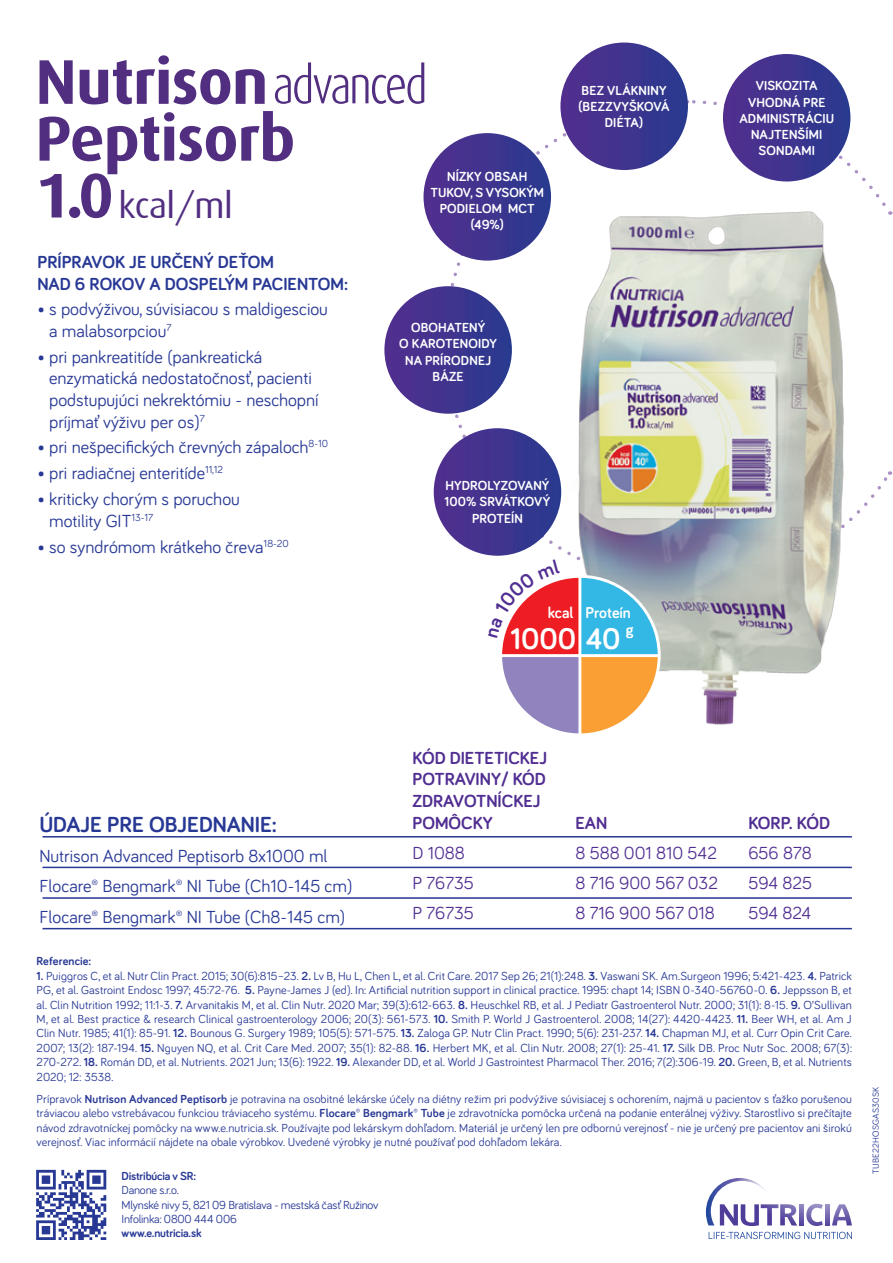
<style>
.page{position:relative;width:893px;height:1263px;background:#fff}
.page>*{position:absolute;margin:0;border:0;box-sizing:border-box;transform-origin:0 0}
.t1{font:700 63.15px/56.8px "Dax";letter-spacing:-.015em;color:#522e81}
.t2{font:36px "Dax";letter-spacing:-.015em;color:#522e81}
.t3{font:700 30.75px "Bariol";color:#fff}
.t4{font:700 22.5px "Bariol";color:#273895}
.t5{font:18px/21.6px "Bariol";color:#273895}
.t6{font:18px "Bariol";color:#502e92}
.t7{font:700 18px/21.6px "Bariol";color:#502e92}
.t8{font:700 18px/21.6px "Bariol";color:#273895}
.t9{font:700 16.2px "Bariol";color:#fff}
._000_headers{font:700 13.5px/16.2px "Bariol";letter-spacing:.01em;color:#fff;text-align:center}
._004_refs{font:12px/14.4px "Bariol";letter-spacing:.005em;color:#273895;text-align:justify}
._004_refs-2{font:12px/14.4px "Bariol";letter-spacing:-.015em;color:#273895}
._004_refs-3{font:700 12px/14.4px "Bariol";letter-spacing:-.01em;color:#273895}
._004_refs-4{font:700 12px "Bariol";letter-spacing:.01em;color:#273895}
._004_refs-5{font:9px "Bariol";letter-spacing:.02em;color:#273895}
.s1{font-weight:700;font-size:63.15px}
.s2{font-weight:700}
.s3{font-weight:400}
</style>
<div class="page">
<svg style="left:275px;top:62px;width:149px;height:42px"></svg>
<svg style="left:825px;top:1204px;width:5px;height:21px"></svg>
<svg style="left:832px;top:1204px;width:20px;height:21px"></svg>
<svg style="left:806px;top:1204px;width:17px;height:22px"></svg>
<svg style="left:799px;top:1204px;width:5px;height:21px"></svg>
<svg style="left:709px;top:1232px;width:143px;height:7px"></svg>
<svg style="left:706px;top:1178px;width:91px;height:48px"></svg>
<svg style="left:447px;top:133px;width:233px;height:208px"></svg>
<svg style="left:686px;top:98px;width:205px;height:117px"></svg>
<img style="left:566px;top:198px;width:291px;height:527px">
<div style="left:434px;top:428px;width:127px;height:128px;background:linear-gradient(to right,#542f8f,#2a3b8f);border-radius:64px"></div>
<div style="left:423px;top:133px;width:128px;height:128px;background:linear-gradient(to right,#583491,#29398e);border-radius:64px"></div>
<div style="left:723px;top:54px;width:127px;height:127px;background:linear-gradient(to right,#542f8f,#283a8e);border-radius:64px"></div>
<div style="left:384px;top:286px;width:128px;height:128px;background:linear-gradient(to right,#573290,#2a3b8f);border-radius:64px"></div>
<div style="left:560px;top:43px;width:128px;height:127px;background:linear-gradient(to right,#563190,#293a8e);border-radius:64px"></div>
<hr style="left:43px;top:836px;width:809px;height:1px;background:#273895">
<hr style="left:43px;top:867px;width:809px;height:1px;background:#273895">
<hr style="left:43px;top:897px;width:809px;height:2px;background:#273895">
<hr style="left:43px;top:928px;width:809px;height:1px;background:#273895">
<svg style="left:36px;top:1170px;width:70px;height:70px"></svg>
<svg style="left:502px;top:559px;width:156px;height:174px"></svg>
<p class="t1" style="left:35px;top:54px;width:261px">Nutrison<br>Peptisorb</p>
<p class="t2" style="left:35px;top:185px;width:199px"><span class="s1">1.0</span>kcal/ml</p>
<p class="t8" style="left:37px;top:250px;width:312px">PRÍPRAVOK JE URČENÝ DEŤOM<br>NAD 6 ROKOV A DOSPELÝM PACIENTOM:</p>
<p class="t5" style="left:49px;top:298px;width:280px;text-indent:-12px">• s podvýživou, súvisiacou s maldigesciou a malabsorpciou<sup>7</sup></p>
<p class="t5" style="left:49px;top:345px;width:271px;text-indent:-12px">• pri pankreatitíde (pankreatická enzymatická nedostatočnosť, pacienti podstupujúci nekrektómiu - neschopní príjmať výživu per os)<sup>7</sup></p>
<p class="t5" style="left:37px;top:436px;width:292px">• pri nešpecifických črevných zápaloch<sup>8-10</sup></p>
<p class="t5" style="left:37px;top:462px;width:187px">• pri radiačnej enteritíde<sup>11,12</sup></p>
<p class="t5" style="left:49px;top:487px;width:192px;text-indent:-12px">• kriticky chorým s poruchou motility GIT<sup>13-17</sup></p>
<p class="t5" style="left:37px;top:535px;width:253px">• so syndrómom krátkeho čreva<sup>18-20</sup></p>
<p class="_000_headers" style="left:430px;top:168px;width:115px">NÍZKY OBSAH<br>TUKOV, S VYSOKÝM<br>PODIELOM MCT (49%)</p>
<p class="_000_headers" style="left:399px;top:319px;width:99px">OBOHATENÝ<br>O KAROTENOIDY<br>NA PRÍRODNEJ<br>BÁZE</p>
<p class="_000_headers" style="left:582px;top:82px;width:86px">BEZ VLÁKNINY</p>
<p class="_000_headers" style="left:579px;top:98px;width:92px">(BEZZVYŠKOVÁ<br>DIÉTA)</p>
<p class="_000_headers" style="left:445px;top:477px;width:107px">HYDROLYZOVANÝ<br>100% SRVÁTKOVÝ<br>PROTEÍN</p>
<p class="t9" style="left:548px;top:602px;width:27px">kcal</p>
<p class="t9" style="left:585px;top:602px;width:47px">Proteín</p>
<p class="t3" style="left:510px;top:618px;width:112px">1000 40</p>
<p class="t9" style="left:626px;top:619px;width:9px">g</p>
<p class="_000_headers" style="left:739px;top:77px;width:96px">VISKOZITA<br>VHODNÁ PRE<br>ADMINISTRÁCIU<br>NAJTENŠÍMI<br>SONDAMI</p>
<p class="t4" style="left:39px;top:809px;width:239px">ÚDAJE PRE OBJEDNANIE:</p>
<p class="t5" style="left:39px;top:845px;width:290px">Nutrison Advanced Peptisorb 8x1000 ml</p>
<p class="t5" style="left:39px;top:875px;width:315px">Flocare® Bengmark® NI Tube (Ch10-145 cm)</p>
<p class="t5" style="left:39px;top:905px;width:307px">Flocare® Bengmark® NI Tube (Ch8-145 cm)</p>
<p class="t7" style="left:412px;top:746px;width:136px">KÓD DIETETICKEJ<br>POTRAVINY/ KÓD<br>ZDRAVOTNÍCKEJ<br>POMÔCKY</p>
<p class="t6" style="left:412px;top:840px;width:54px">D 1088</p>
<p class="t6" style="left:412px;top:871px;width:63px">P 76735</p>
<p class="t6" style="left:412px;top:901px;width:63px">P 76735</p>
<p class="t7" style="left:575px;top:811px;width:33px">EAN</p>
<p class="t6" style="left:575px;top:840px;width:143px">8 588 001 810 542</p>
<p class="t6" style="left:575px;top:871px;width:144px">8 716 900 567 032</p>
<p class="t6" style="left:575px;top:901px;width:141px">8 716 900 567 018</p>
<p class="t7" style="left:748px;top:811px;width:83px">KORP. KÓD</p>
<p class="t6" style="left:748px;top:840px;width:65px">656 878</p>
<p class="t6" style="left:748px;top:871px;width:65px">594 825</p>
<p class="t6" style="left:748px;top:901px;width:64px">594 824</p>
<p class="_004_refs-4" style="left:37px;top:953px;width:56px">Referencie:</p>
<p class="_004_refs" style="left:37px;top:968px;width:817px"><span class="s2">1.</span> Puiggros C, et al. Nutr Clin Pract. 2015; 30(6):815–23. <span class="s2">2.</span> Lv B, Hu L, Chen L, et al. Crit Care. 2017 Sep 26; 21(1):248. <span class="s2">3.</span> Vaswani SK. Am.Surgeon 1996; 5:421-423. <span class="s2">4.</span> Patrick PG, et al. Gastroint Endosc 1997; 45:72-76. <span class="s2">5.</span> Payne-James J (ed). In: Artificial nutrition support in clinical practice. 1995: chapt 14; ISBN 0-340-56760-0. <span class="s2">6.</span> Jeppsson B, et al. Clin Nutrition 1992; 11:1-3. <span class="s2">7.</span> Arvanitakis M, et al. Clin Nutr. 2020 Mar; 39(3):612-663. <span class="s2">8.</span> Heuschkel RB, et al. J Pediatr Gastroenterol Nutr. 2000; 31(1): 8-15. <span class="s2">9.</span> O’Sullivan M, et al. Best practice &amp; research Clinical gastroenterology 2006; 20(3): 561-573. <span class="s2">10.</span> Smith P. World J Gastroenterol. 2008; 14(27): 4420-4423. <span class="s2">11.</span> Beer WH, et al. Am J Clin Nutr. 1985; 41(1): 85-91. <span class="s2">12.</span> Bounous G. Surgery 1989; 105(5): 571-575. <span class="s2">13.</span> Zaloga GP. Nutr Clin Pract. 1990; 5(6): 231-237. <span class="s2">14.</span> Chapman MJ, et al. Curr Opin Crit Care.<br>2007; 13(2): 187-194. <span class="s2">15.</span> Nguyen NQ, et al. Crit Care Med. 2007; 35(1): 82-88. <span class="s2">16.</span> Herbert MK, et al. Clin Nutr. 2008; 27(1): 25-41. <span class="s2">17.</span> Silk DB. Proc Nutr Soc. 2008; 67(3):<br>270-272. <span class="s2">18.</span> Román DD, et al. Nutrients. 2021 Jun; 13(6): 1922. <span class="s2">19.</span> Alexander DD, et al. World J Gastrointest Pharmacol Ther. 2016; 7(2):306-19. <span class="s2">20.</span> Green, B, et al. Nutrients 2020; 12: 3538.</p>
<p class="_004_refs" style="left:37px;top:1091px;width:817px">Prípravok <span class="s2">Nutrison Advanced Peptisorb</span> je potravina na osobitné lekárske účely na diétny režim pri podvýžive súvisiacej s ochorením, najmä u pacientov s ťažko porušenou tráviacou alebo vstrebávacou funkciou tráviaceho systému. <span class="s2">Flocare</span>® <span class="s2">Bengmark</span>® <span class="s2">Tube</span> je zdravotnícka pomôcka určená na podanie enterálnej výživy. Starostlivo si prečítajte návod zdravotníckej pomôcky na www.e.nutricia.sk. Používajte pod lekárskym dohľadom. Materiál je určený len pre odbornú verejnosť - nie je určený pre pacientov ani širokú verejnosť. Viac informácií nájdete na obale výrobkov. Uvedené výrobky je nutné používať pod dohľadom lekára.</p>
<p class="_004_refs-3" style="left:122px;top:1168px;width:76px">Distribúcia v SR:<br><span class="s3">Danone s.r.o.</span></p>
<p class="_004_refs-2" style="left:122px;top:1197px;width:258px">Mlynské nivy 5, 821 09 Bratislava - mestská časť Ružinov</p>
<p class="_004_refs-2" style="left:122px;top:1211px;width:117px">Infolinka: 0800 444 006 <span class="s2">www.e.nutricia.sk</span></p>
<p class="_004_refs-5" style="left:870px;top:1174px;width:88px;rotate:-90deg">TUBE22HOSGAS30SK</p>
</div>
